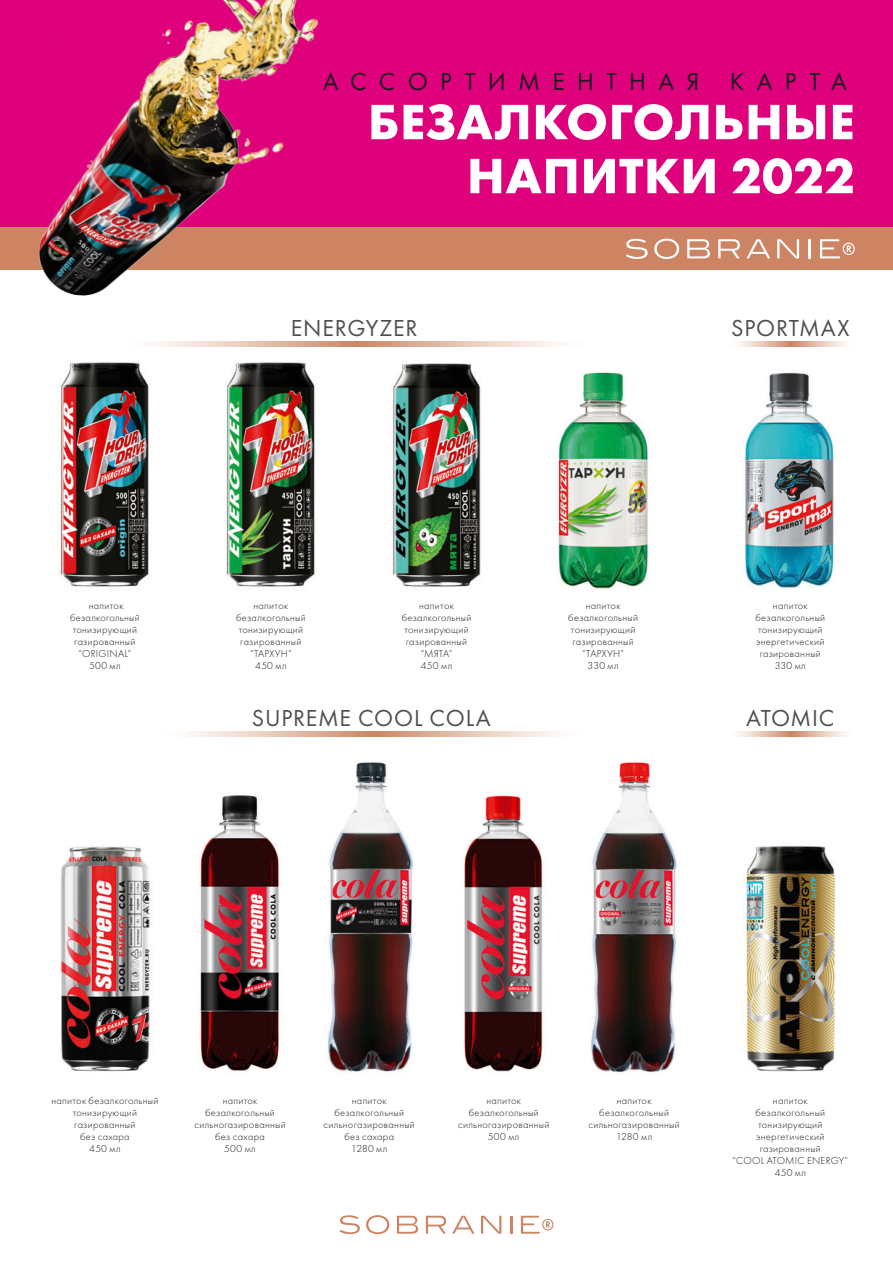
<style>
.page{position:relative;width:893px;height:1263px;background:#fff}
.page>*{position:absolute;margin:0;border:0;box-sizing:border-box;transform-origin:0 0}
.t1{font:700 51.45px/54px "Futura New";letter-spacing:.01em;color:#fff;text-align:right}
.t2{font:25.5px "Futura New";letter-spacing:.48em;color:#1b1c20}
.t3{font:24px "Futura New";letter-spacing:.035em;color:#504e53}
.t4{font:300 10.5px/12px "Futura New";letter-spacing:.025em;color:#1b1c20;text-align:center}
</style>
<div class="page">
<div style="left:0;top:0;width:893px;height:232px;background:#df007b"></div>
<div style="left:0;top:228px;width:893px;height:42px;background:#cc8463"></div>
<svg style="left:687px;top:239px;width:23px;height:19px"></svg>
<svg style="left:820px;top:239px;width:35px;height:19px"></svg>
<svg style="left:626px;top:239px;width:22px;height:20px"></svg>
<svg style="left:718px;top:239px;width:22px;height:19px"></svg>
<svg style="left:654px;top:239px;width:25px;height:20px"></svg>
<hr style="left:808px;top:239px;width:3px;height:19px;background:#fff">
<svg style="left:777px;top:239px;width:22px;height:19px"></svg>
<svg style="left:746px;top:239px;width:24px;height:19px"></svg>
<img style="left:59px;top:361px;width:90px;height:226px">
<img style="left:557px;top:372px;width:92px;height:218px">
<img style="left:226px;top:361px;width:89px;height:226px">
<img style="left:745px;top:372px;width:89px;height:216px">
<img style="left:4px;top:0;width:399px;height:296px">
<svg style="left:397px;top:1216px;width:21px;height:17px"></svg>
<svg style="left:521px;top:1216px;width:32px;height:17px"></svg>
<svg style="left:339px;top:1215px;width:21px;height:19px"></svg>
<svg style="left:426px;top:1216px;width:20px;height:17px"></svg>
<svg style="left:366px;top:1215px;width:23px;height:19px"></svg>
<svg style="left:510px;top:1216px;width:2px;height:17px"></svg>
<svg style="left:481px;top:1216px;width:20px;height:17px"></svg>
<svg style="left:452px;top:1216px;width:22px;height:17px"></svg>
<svg style="left:737px;top:342px;width:109px;height:4px"></svg>
<svg style="left:153px;top:342px;width:407px;height:4px"></svg>
<img style="left:392px;top:363px;width:90px;height:224px">
<svg style="left:188px;top:732px;width:371px;height:4px"></svg>
<svg style="left:737px;top:732px;width:109px;height:4px"></svg>
<img style="left:60px;top:846px;width:93px;height:226px">
<img style="left:199px;top:795px;width:80px;height:277px">
<img style="left:327px;top:761px;width:86px;height:311px">
<img style="left:743px;top:846px;width:93px;height:226px">
<img style="left:461px;top:795px;width:82px;height:277px">
<img style="left:590px;top:762px;width:87px;height:312px">
<h2 class="t2" style="left:323px;top:67px;width:526px">АССОРТИМЕНТНАЯ КАРТА</h2>
<h1 class="t1" style="left:368px;top:94px;width:488px">БЕЗАЛКОГОЛЬНЫЕ<br>НАПИТКИ 2022</h1>
<h3 class="t3" style="left:291px;top:314px;width:128px">ENERGYZER</h3>
<h3 class="t3" style="left:731px;top:314px;width:120px">SPORTMAX</h3>
<p class="t4" style="left:70px;top:599px;width:71px">напиток безалкогольный тонизирующий газированный “ORIGINAL”<br>500 мл</p>
<p class="t4" style="left:568px;top:599px;width:71px">напиток безалкогольный тонизирующий газированный “ТАРХУН”<br>330 мл</p>
<p class="t4" style="left:236px;top:599px;width:71px">напиток безалкогольный тонизирующий газированный “ТАРХУН”<br>450 мл</p>
<p class="t4" style="left:402px;top:599px;width:71px">напиток безалкогольный тонизирующий газированный “МЯТА”<br>450 мл</p>
<p class="t4" style="left:755px;top:599px;width:71px">напиток безалкогольный тонизирующий энергетический газированный<br>330 мл</p>
<h3 class="t3" style="left:252px;top:704px;width:241px">SUPREME COOL COLA</h3>
<h3 class="t3" style="left:746px;top:704px;width:90px">ATOMIC</h3>
<p class="t4" style="left:51px;top:1094px;width:108px">напиток безалкогольный тонизирующий газированный<br>без сахара<br>450 мл</p>
<p class="t4" style="left:194px;top:1094px;width:93px">напиток безалкогольный сильногазированный без сахара<br>500 мл</p>
<p class="t4" style="left:458px;top:1094px;width:93px">напиток безалкогольный сильногазированный<br>500 мл</p>
<p class="t4" style="left:324px;top:1094px;width:93px">напиток безалкогольный сильногазированный без сахара<br>1280 мл</p>
<p class="t4" style="left:588px;top:1094px;width:93px">напиток безалкогольный сильногазированный<br>1280 мл</p>
<p class="t4" style="left:732px;top:1094px;width:117px">напиток<br>безалкогольный тонизирующий энергетический газированный<br>“COOL ATOMIC ENERGY”<br>450 мл</p>
</div>
